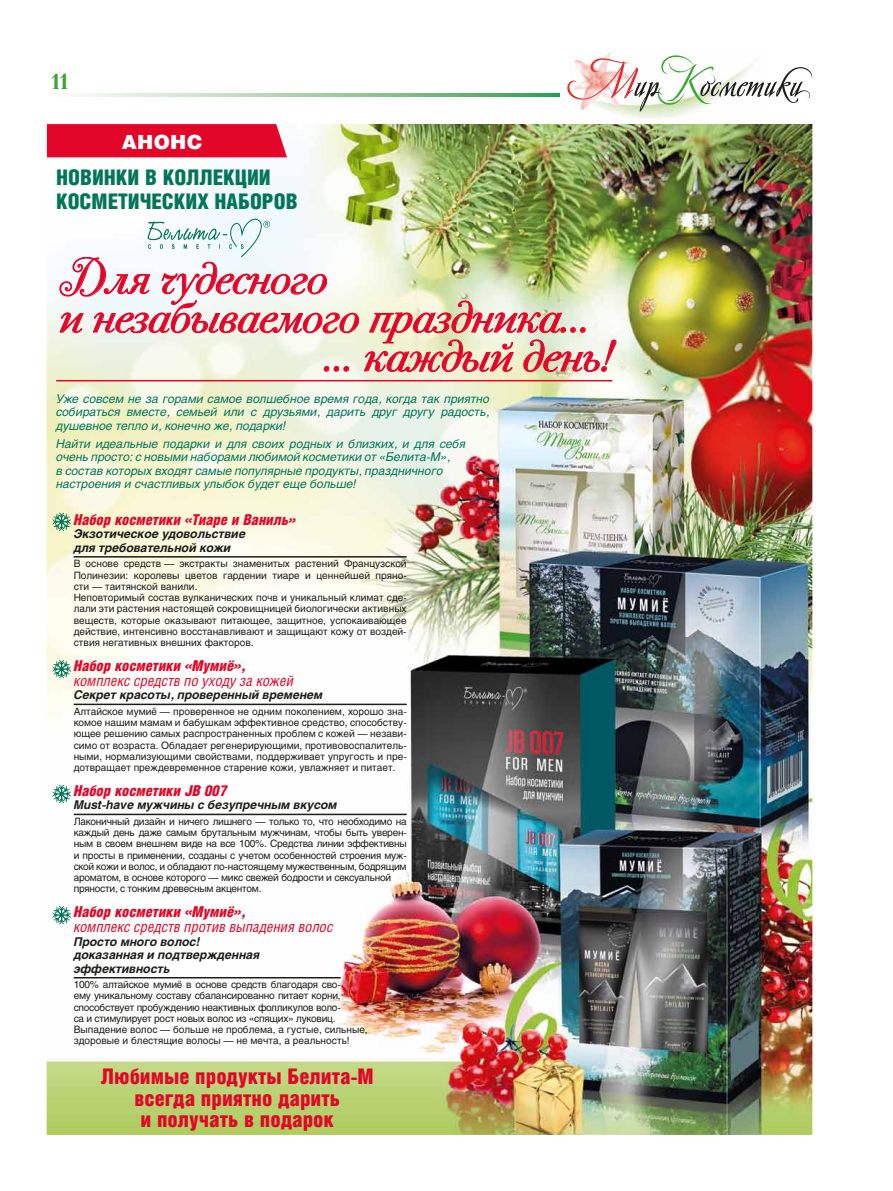
<style>
.page{position:relative;width:893px;height:1191px;background:#fff}
.page>*{position:absolute;margin:0;border:0;box-sizing:border-box;transform-origin:0 0}
.t1{font:44.1px "Bodoni Sev Swash C";color:#e20628}
.t2{font:700 21.75px "Academy C";color:#3da636}
.t3{font:900 21.6px/21.6px "Helios Cond";color:#e20628;text-align:center}
.t4{font:900 21.6px/24.6px "Helios Cond";color:#03765a}
.t5{font:900 19.5px "Helios";letter-spacing:.01em;color:#fff}
.t6{font:italic 900 15px "Helios Cond";color:#e20628}
.t7{font:italic 15px "Helios Cond";color:#e20628}
.t8{font:italic 12px/13.5px "Helios";color:#05775c;text-align:justify}
.t9{font:italic 700 12px/13.5px "Helios";color:#1d1d1b}
.t10{font:10.05px/11.2px "Helios";letter-spacing:-.01em;color:#1d1d1b}
</style>
<div class="page">
<svg style="left:77px;top:94px;width:483px;height:2px"></svg>
<svg style="left:567px;top:55px;width:246px;height:53px"></svg>
<img style="left:46px;top:108px;width:767px;height:1027px">
<h2 class="t2" style="left:51px;top:67px;width:19px">11</h2>
<h3 class="t5" style="left:122px;top:129px;width:79px">Анонс</h3>
<h3 class="t4" style="left:56px;top:164px;width:243px">НОВИНКИ В КОЛЛЕКЦИИ<br>КОСМЕТИЧЕСКИХ НАБОРОВ</h3>
<h1 class="t1" style="left:60px;top:246px;width:269px">Для чудесного</h1>
<h1 class="t1" style="left:60px;top:285px;width:532px">и незабываемого праздника…</h1>
<h1 class="t1" style="left:324px;top:324px;width:290px">… каждый день!</h1>
<p class="t8" style="left:56px;top:391px;width:435px">Уже совсем не за горами самое волшебное время года, когда так приятно собираться вместе, семьей или с друзьями, дарить друг другу радость, душевное тепло и, конечно же, подарки!</p>
<p class="t8" style="left:56px;top:436px;width:411px;text-align:left">Найти идеальные подарки и для своих родных и близких, и для себя очень просто: с новыми наборами любимой косметики от «Белита-М»,<br>в состав которых входят самые популярные продукты, праздничного настроения и счастливых улыбок будет еще больше!</p>
<h3 class="t6" style="left:74px;top:511px;width:224px">Набор косметики «Тиаре и ваниль»</h3>
<p class="t9" style="left:74px;top:527px;width:173px">Экзотическое удовольствие для требовательной кожи</p>
<p class="t10" style="left:74px;top:558px;width:335px">В основе средств — экстракты знаменитых растений Французской Полинезии: королевы цветов гардении тиаре и ценнейшей пряно&shy;сти — таитянской ванили.<br>Неповторимый состав вулканических почв и уникальный климат сде&shy;лали эти растения настоящей сокровищницей биологически активных веществ, которые оказывают питающее, защитное, успокаивающее действие, интенсивно восстанавливают и защищают кожу от воздей&shy;ствия негативных внешних факторов.</p>
<h3 class="t6" style="left:74px;top:657px;width:174px">Набор косметики «Мумиё»,</h3>
<h3 class="t7" style="left:74px;top:671px;width:222px">комплекс средств по уходу за кожей</h3>
<p class="t9" style="left:74px;top:688px;width:251px">Секрет красоты, проверенный временем</p>
<p class="t10" style="left:74px;top:705px;width:335px;text-align:justify">Алтайское мумиё — проверенное не одним поколением, хорошо зна&shy;комое нашим мамам и бабушкам эффективное средство, способству&shy;ющее решению самых распространенных проблем с кожей — незави&shy;симо от возраста. Обладает регенерирующими, противовоспалитель&shy;ными, нормализующими свойствами, поддерживает упругость и пре&shy;дотвращает преждевременное старение кожи, увлажняет и питает.</p>
<h3 class="t6" style="left:74px;top:782px;width:155px">Набор косметики JB 007</h3>
<p class="t9" style="left:74px;top:798px;width:265px">Must-have мужчины с безупречным вкусом</p>
<p class="t10" style="left:74px;top:815px;width:335px">Лаконичный дизайн и ничего лишнего — только то, что необходимо на каждый день даже самым брутальным мужчинам, чтобы быть уверен&shy;ным в своем внешнем виде на все 100%. Средства линии эффективны и просты в применении, созданы с учетом особенностей строения муж&shy;ской кожи и волос, и обладают по-настоящему мужественным, бодрящим ароматом, в основе которого — микс свежей бодрости и сексуальной пряности, с тонким древесным акцентом.</p>
<h3 class="t6" style="left:74px;top:903px;width:174px">Набор косметики «Мумиё»,</h3>
<h3 class="t7" style="left:74px;top:918px;width:261px">комплекс средств против выпадения волос</h3>
<p class="t9" style="left:74px;top:934px;width:188px">Просто много волос! доказанная и подтвержденная эффективность</p>
<p class="t10" style="left:74px;top:979px;width:296px">100% алтайское мумиё в основе средств благодаря сво-<br>ему уникальному составу сбалансированно питает корни, способствует пробуждению неактивных фолликулов воло-<br>са и стимулирует рост новых волос из «спящих» луковиц.<br>Выпадение волос — больше не проблема, а густые, сильные, здоровые и блестящие волосы — не мечта, а реальность!</p>
<h3 class="t3" style="left:101px;top:1065px;width:272px">Любимые продукты Белита-М всегда приятно дарить<br>и получать в подарок</h3>
</div>
